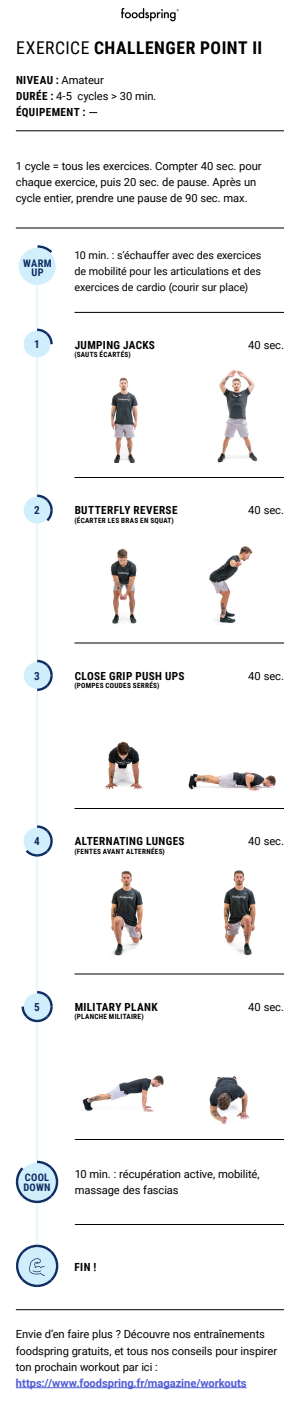
<style>
.page{position:relative;width:300px;height:1412px;background:#fff}
.page>*{position:absolute;margin:0;border:0;box-sizing:border-box;transform-origin:0 0}
.t1{font:700 17.6px "Roboto Condensed";letter-spacing:.03em;color:#000}
.t2{font:11.2px/16px "Roboto";letter-spacing:-.01em;color:#000}
.t3{font:700 11.2px "Roboto Condensed";letter-spacing:.035em;color:#000}
.t4{font:700 11.2px "Roboto";letter-spacing:-.005em;color:#4f5cd6}
.t5{font:700 11.2px "Roboto Condensed";color:#0d2d63}
.t6{font:10.8px/16px "Roboto";letter-spacing:-.01em;color:#000;text-align:justify}
.t7{font:700 10.4px/9.6px "Roboto Condensed";letter-spacing:.035em;color:#0d2d63}
.t8{font:700 7.2px "Roboto Condensed";letter-spacing:.035em;color:#000}
.s1{font-weight:400}
.s2{font-family:"Roboto";font-weight:400}
.s3{font-family:"Roboto Condensed";font-weight:700}
</style>
<div class="page">
<hr style="left:16px;top:1387px;width:231px;height:1px;background:#4f5cd6">
<hr style="left:16px;top:1309px;width:268px;height:1px;background:#000">
<hr style="left:75px;top:1224px;width:209px;height:1px;background:#000">
<hr style="left:75px;top:1139px;width:209px;height:1px;background:#000">
<hr style="left:74px;top:974px;width:210px;height:1px;background:#000">
<img style="left:223px;top:870px;width:33px;height:85px">
<img style="left:111px;top:870px;width:32px;height:86px">
<hr style="left:74px;top:808px;width:210px;height:1px;background:#000">
<img style="left:188px;top:771px;width:88px;height:20px">
<img style="left:104px;top:741px;width:39px;height:49px">
<hr style="left:74px;top:643px;width:210px;height:1px;background:#000">
<img style="left:209px;top:546px;width:44px;height:77px">
<img style="left:110px;top:548px;width:27px;height:76px">
<hr style="left:74px;top:477px;width:210px;height:1px;background:#000">
<img style="left:217px;top:370px;width:41px;height:93px">
<img style="left:110px;top:377px;width:28px;height:86px">
<hr style="left:74px;top:312px;width:210px;height:1px;background:#000">
<hr style="left:37px;top:282px;width:1px;height:969px;background:#d1eefc">
<div style="left:24px;top:662px;width:27px;height:27px;background:#d1eefc;border-radius:50%"></div>
<div style="left:24px;top:497px;width:26px;height:27px;background:#d1eefc;border-radius:50%"></div>
<div style="left:24px;top:331px;width:26px;height:27px;background:#d1eefc;border-radius:50%"></div>
<div style="left:18px;top:247px;width:38px;height:38px;background:#d1eefc;border-radius:50%"></div>
<div style="left:18px;top:247px;width:38px;height:39px;border:1px solid #fff;border-radius:50%"></div>
<svg style="left:36px;top:327px;width:17px;height:19px"></svg>
<svg style="left:35px;top:245px;width:17px;height:10px"></svg>
<svg style="left:15px;top:1159px;width:44px;height:45px"></svg>
<svg style="left:35px;top:493px;width:18px;height:31px"></svg>
<svg style="left:35px;top:659px;width:18px;height:33px"></svg>
<svg style="left:23px;top:824px;width:30px;height:34px"></svg>
<svg style="left:21px;top:990px;width:32px;height:33px"></svg>
<hr style="left:16px;top:228px;width:268px;height:1px;background:#000">
<hr style="left:16px;top:130px;width:268px;height:1px;background:#000">
<svg style="left:121px;top:8px;width:58px;height:13px"></svg>
<svg style="left:16px;top:1243px;width:43px;height:45px"></svg>
<img style="left:82px;top:1075px;width:82px;height:37px">
<img style="left:209px;top:1076px;width:41px;height:48px">
<h1 class="t1" style="left:16px;top:35px;width:248px"><span class="s1">EXERCICE</span> CHALLENGER POINT II</h1>
<p class="t3" style="left:16px;top:72px;width:89px">NIVEAU : <span class="s2">Amateur</span></p>
<p class="t2" style="left:16px;top:87px;width:142px"><span class="s3">DURÉE :</span> 4-5 cycles &gt; 30 min.</p>
<p class="t3" style="left:16px;top:104px;width:71px">ÉQUIPEMENT :</p>
<p class="t2" style="left:16px;top:158px;width:247px">1 cycle = tous les exercices. Compter 40 sec. pour chaque exercice, puis 20 sec. de pause. Après un cycle entier, prendre une pause de 90 sec. max.</p>
<p class="t7" style="left:23px;top:258px;width:30px;text-align:center">WARM<br>UP</p>
<p class="t5" style="left:34px;top:336px;width:7px">1</p>
<p class="t6" style="left:74px;top:247px;width:189px">10 min. : s’échauffer avec des exercices de mobilité pour les articulations et des exercices de cardio (courir sur place)</p>
<p class="t3" style="left:75px;top:337px;width:82px">JUMPING JACKS</p>
<p class="t8" style="left:74px;top:350px;width:58px">(SAUTS ÉCARTÉS)</p>
<p class="t2" style="left:248px;top:336px;width:37px">40 sec.</p>
<p class="t5" style="left:34px;top:503px;width:7px">2</p>
<p class="t3" style="left:75px;top:502px;width:104px">BUTTERFLY REVERSE</p>
<p class="t8" style="left:74px;top:515px;width:101px">(ÉCARTER LES BRAS EN SQUAT)</p>
<p class="t5" style="left:34px;top:668px;width:7px">3</p>
<p class="t3" style="left:75px;top:668px;width:111px">CLOSE GRIP PUSH UPS</p>
<p class="t8" style="left:74px;top:681px;width:86px">(POMPES COUDES SERRÉS)</p>
<p class="t2" style="left:248px;top:502px;width:37px">40 sec.</p>
<p class="t2" style="left:248px;top:667px;width:37px">40 sec.</p>
<p class="t5" style="left:34px;top:833px;width:7px">4</p>
<p class="t3" style="left:75px;top:833px;width:111px">ALTERNATING LUNGES</p>
<p class="t8" style="left:74px;top:846px;width:92px">(FENTES AVANT ALTERNÉES)</p>
<p class="t2" style="left:248px;top:833px;width:37px">40 sec.</p>
<p class="t5" style="left:34px;top:999px;width:7px">5</p>
<p class="t3" style="left:75px;top:999px;width:84px">MILITARY PLANK</p>
<p class="t8" style="left:74px;top:1012px;width:71px">(PLANCHE MILITAIRE)</p>
<p class="t2" style="left:248px;top:998px;width:37px">40 sec.</p>
<p class="t7" style="left:23px;top:1172px;width:29px">COOL<br>DOWN</p>
<p class="t2" style="left:75px;top:1166px;width:186px">10 min. : récupération active, mobilité, massage des fascias</p>
<p class="t3" style="left:75px;top:1259px;width:23px">FIN !</p>
<p class="t2" style="left:16px;top:1326px;width:263px">Envie d’en faire plus ? Découvre nos entraînements foodspring gratuits, et tous nos conseils pour inspirer ton prochain workout par ici :</p>
<p class="t4" style="left:16px;top:1375px;width:232px">https://www.foodspring.fr/magazine/workouts</p>
</div>
